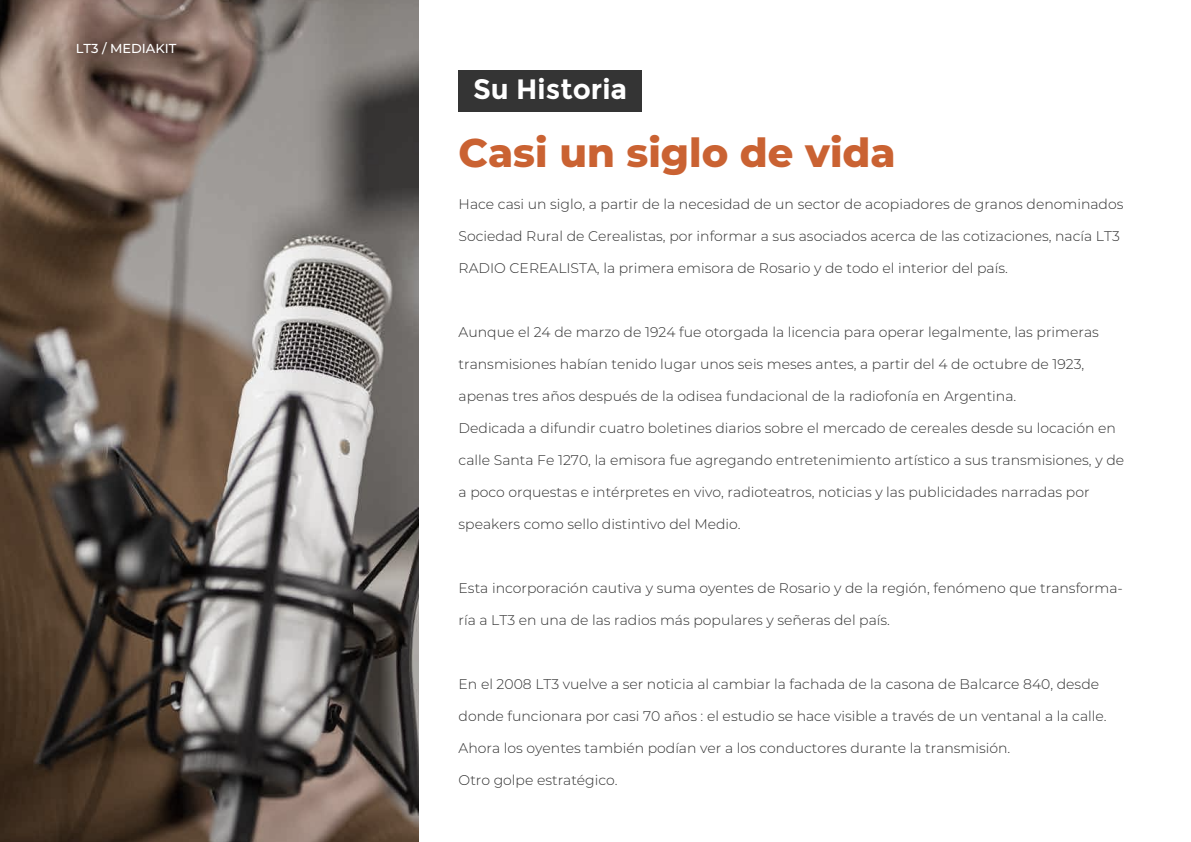
<style>
.page{position:relative;width:1191px;height:842px;background:#fff}
.page>*{position:absolute;margin:0;border:0;box-sizing:border-box;transform-origin:0 0}
.t1{font:800 40px "Montserrat";color:#ca6232}
.t2{font:700 28px "Montserrat";color:#fff}
.t3{font:300 14px "Montserrat";color:#2f2f2f}
.t4{font:500 13px "Montserrat";color:#fff}
</style>
<div class="page">
<div style="left:458px;top:70px;width:183px;height:41px;background:#343434"></div>
<svg style="left:0;top:0;width:418px;height:842px"></svg>
<p class="t4" style="left:76px;top:39px;width:102px">LT3 / MEDIAKIT</p>
<h2 class="t2" style="left:473px;top:73px;width:156px">Su Historia</h2>
<h1 class="t1" style="left:458px;top:123px;width:438px">Casi un siglo de vida</h1>
<p class="t3" style="left:458px;top:195px;width:666px">Hace casi un siglo, a partir de la necesidad de un sector de acopiadores de granos denominados</p>
<p class="t3" style="left:458px;top:227px;width:662px">Sociedad Rural de Cerealistas, por informar a sus asociados acerca de las cotizaciones, nacía LT3</p>
<p class="t3" style="left:458px;top:259px;width:551px">RADIO CEREALISTA, la primera emisora de Rosario y de todo el interior del país.</p>
<p class="t3" style="left:458px;top:323px;width:642px">Aunque el 24 de marzo de 1924 fue otorgada la licencia para operar legalmente, las primeras</p>
<p class="t3" style="left:458px;top:355px;width:627px">transmisiones habían tenido lugar unos seis meses antes, a partir del 4 de octubre de 1923,</p>
<p class="t3" style="left:458px;top:387px;width:559px">apenas tres años después de la odisea fundacional de la radiofonía en Argentina.</p>
<p class="t3" style="left:458px;top:419px;width:659px">Dedicada a difundir cuatro boletines diarios sobre el mercado de cereales desde su locación en</p>
<p class="t3" style="left:458px;top:451px;width:667px">calle Santa Fe 1270, la emisora fue agregando entretenimiento artístico a sus transmisiones, y de</p>
<p class="t3" style="left:458px;top:483px;width:632px">a poco orquestas e intérpretes en vivo, radioteatros, noticias y las publicidades narradas por</p>
<p class="t3" style="left:458px;top:515px;width:284px">speakers como sello distintivo del Medio.</p>
<p class="t3" style="left:458px;top:579px;width:665px">Esta incorporación cautiva y suma oyentes de Rosario y de la región, fenómeno que transforma-</p>
<p class="t3" style="left:458px;top:611px;width:433px">ría a LT3 en una de las radios más populares y señeras del país.</p>
<p class="t3" style="left:458px;top:675px;width:642px">En el 2008 LT3 vuelve a ser noticia al cambiar la fachada de la casona de Balcarce 840, desde</p>
<p class="t3" style="left:458px;top:707px;width:649px">donde funcionara por casi 70 años : el estudio se hace visible a través de un ventanal a la calle.</p>
<p class="t3" style="left:458px;top:739px;width:553px">Ahora los oyentes también podían ver a los conductores durante la transmisión.</p>
<p class="t3" style="left:458px;top:771px;width:161px">Otro golpe estratégico.</p>
</div>
